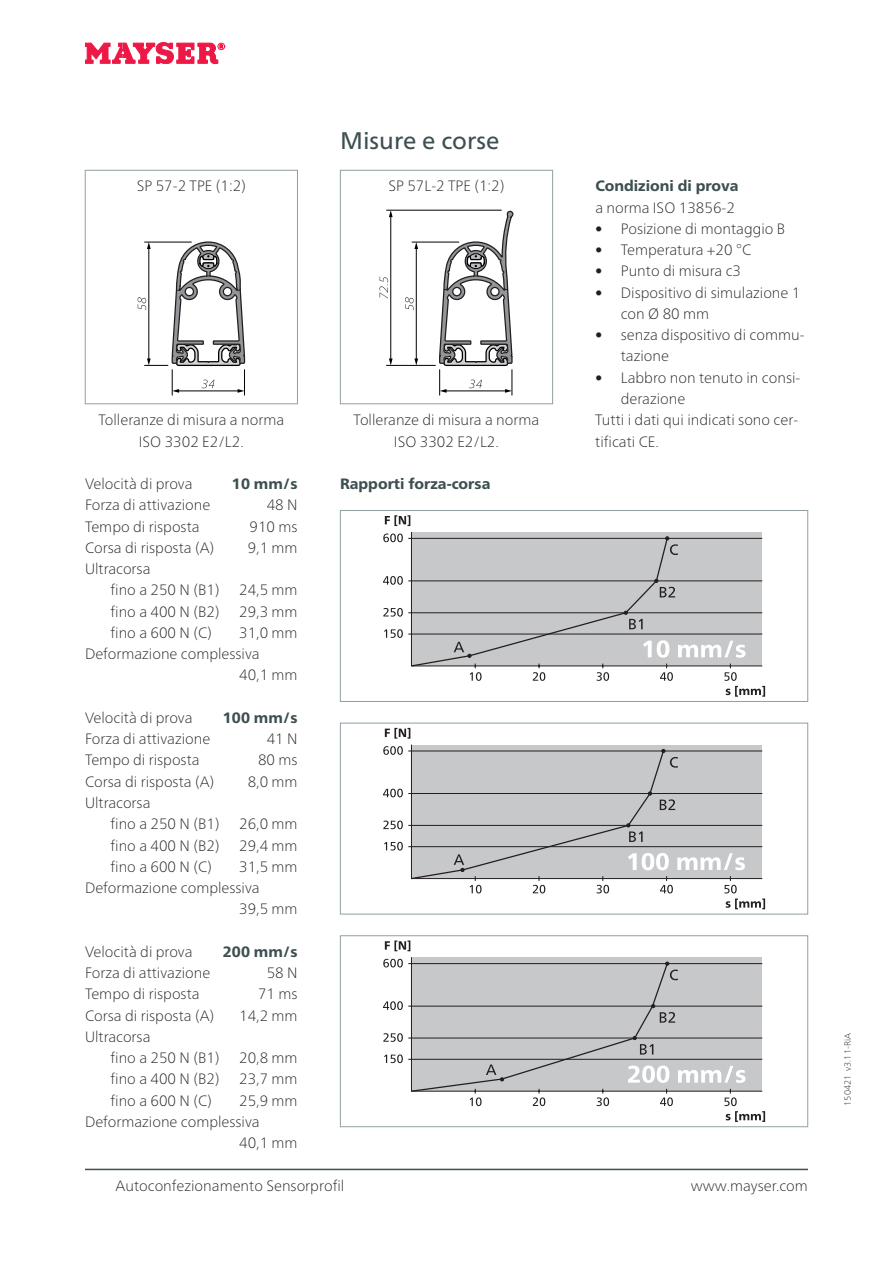
<style>
.page{position:relative;width:893px;height:1263px;background:#fff}
.page>*{position:absolute;margin:0;border:0;box-sizing:border-box;transform-origin:0 0}
.Titel_2_ohne_IHV{font:24px "Frutiger Neue LTW1 G";color:#3d4f51}
.Fliesstext_IT{font:100 15px/21.3px "Frutiger Neue LTW1 G";color:#231f20}
.Fliesstext__mittig{font:100 15px/21.3px "Frutiger Neue LTW1 G";color:#231f20;text-align:center}
.Fliesstext_IT-2{font:800 15px "Frutiger Neue LTW1 G";color:#3d4f51}
.t1{font:100 9px "Frutiger Neue LTW1 G";color:#231f20}
.s1{font-weight:400}
</style>
<div class="page">
<hr style="left:85px;top:1169px;width:723px;height:1px;background:#3d4f51">
<svg style="left:85px;top:43px;width:141px;height:21px"></svg>
<svg style="left:408px;top:532px;width:354px;height:103px"></svg>
<svg style="left:384px;top:629px;width:19px;height:9px"></svg>
<svg style="left:383px;top:608px;width:20px;height:9px"></svg>
<svg style="left:383px;top:576px;width:20px;height:9px"></svg>
<svg style="left:383px;top:533px;width:20px;height:9px"></svg>
<svg style="left:385px;top:515px;width:25px;height:11px"></svg>
<svg style="left:410px;top:536px;width:355px;height:161px"></svg>
<div style="left:340px;top:510px;width:468px;height:192px;border:1px solid #90a0a3"></div>
<svg style="left:408px;top:744px;width:354px;height:104px"></svg>
<svg style="left:384px;top:842px;width:19px;height:8px"></svg>
<svg style="left:383px;top:820px;width:20px;height:9px"></svg>
<svg style="left:383px;top:789px;width:20px;height:8px"></svg>
<svg style="left:383px;top:746px;width:20px;height:9px"></svg>
<svg style="left:385px;top:728px;width:25px;height:11px"></svg>
<svg style="left:410px;top:749px;width:355px;height:160px"></svg>
<div style="left:340px;top:723px;width:468px;height:191px;border:1px solid #90a0a3"></div>
<svg style="left:408px;top:957px;width:354px;height:103px"></svg>
<svg style="left:384px;top:1054px;width:19px;height:9px"></svg>
<svg style="left:383px;top:1033px;width:20px;height:9px"></svg>
<svg style="left:383px;top:1001px;width:20px;height:9px"></svg>
<svg style="left:383px;top:959px;width:20px;height:8px"></svg>
<svg style="left:385px;top:940px;width:25px;height:11px"></svg>
<svg style="left:410px;top:962px;width:355px;height:160px"></svg>
<div style="left:340px;top:935px;width:468px;height:192px;border:1px solid #90a0a3"></div>
<svg style="left:138px;top:241px;width:107px;height:154px"></svg>
<div style="left:85px;top:170px;width:213px;height:234px;border:1px solid #90a0a3"></div>
<hr style="left:386px;top:365px;width:49px;height:1px;background:#000">
<hr style="left:412px;top:242px;width:47px;height:1px;background:#000">
<hr style="left:416px;top:248px;width:1px;height:112px;background:#000">
<svg style="left:414px;top:242px;width:4px;height:7px"></svg>
<svg style="left:414px;top:358px;width:4px;height:7px"></svg>
<hr style="left:386px;top:210px;width:115px;height:1px;background:#000">
<hr style="left:390px;top:216px;width:1px;height:144px;background:#000">
<svg style="left:389px;top:210px;width:4px;height:7px"></svg>
<svg style="left:389px;top:358px;width:4px;height:7px"></svg>
<svg style="left:405px;top:297px;width:9px;height:13px"></svg>
<svg style="left:438px;top:210px;width:75px;height:185px"></svg>
<svg style="left:379px;top:277px;width:9px;height:21px"></svg>
<div style="left:340px;top:170px;width:213px;height:234px;border:1px solid #90a0a3"></div>
<p class="Titel_2_ohne_IHV" style="left:340px;top:123px;width:161px">Misure e corse</p>
<p class="Fliesstext__mittig" style="left:137px;top:174px;width:111px">SP 57-2 TPE (1:2)</p>
<p class="Fliesstext__mittig" style="left:388px;top:174px;width:118px">SP 57L-2 TPE (1:2)</p>
<p class="Fliesstext__mittig" style="left:99px;top:408px;width:187px">Tolleranze di misura a norma<br>ISO 3302 E2/L2.</p>
<p class="Fliesstext_IT" style="left:85px;top:472px;width:109px">Velocità di prova</p>
<p class="Fliesstext_IT-2" style="left:232px;top:473px;width:67px">10 mm/s</p>
<p class="Fliesstext_IT" style="left:85px;top:493px;width:127px">Forza di attivazione</p>
<p class="Fliesstext_IT" style="left:267px;top:493px;width:32px">48 N</p>
<p class="Fliesstext_IT" style="left:85px;top:515px;width:116px">Tempo di risposta</p>
<p class="Fliesstext_IT" style="left:250px;top:515px;width:50px">910 ms</p>
<p class="Fliesstext_IT" style="left:85px;top:536px;width:131px">Corsa di risposta (A)</p>
<p class="Fliesstext_IT" style="left:248px;top:536px;width:51px">9,1 mm</p>
<p class="Fliesstext_IT" style="left:85px;top:557px;width:67px">Ultracorsa</p>
<p class="Fliesstext_IT" style="left:111px;top:578px;width:110px">fino a 250 N (B1)</p>
<p class="Fliesstext_IT" style="left:239px;top:578px;width:60px">24,5 mm</p>
<p class="Fliesstext_IT" style="left:111px;top:600px;width:110px">fino a 400 N (B2)</p>
<p class="Fliesstext_IT" style="left:239px;top:600px;width:60px">29,3 mm</p>
<p class="Fliesstext_IT" style="left:111px;top:621px;width:103px">fino a 600 N (C)</p>
<p class="Fliesstext_IT" style="left:239px;top:621px;width:60px">31,0 mm</p>
<p class="Fliesstext_IT" style="left:239px;top:642px;width:60px;text-indent:-154px">Deformazione complessiva<br>40,1 mm</p>
<p class="Fliesstext_IT" style="left:85px;top:706px;width:109px">Velocità di prova</p>
<p class="Fliesstext_IT-2" style="left:223px;top:707px;width:76px">100 mm/s</p>
<p class="Fliesstext_IT" style="left:85px;top:727px;width:127px">Forza di attivazione</p>
<p class="Fliesstext_IT" style="left:267px;top:727px;width:32px">41 N</p>
<p class="Fliesstext_IT" style="left:85px;top:748px;width:116px">Tempo di risposta</p>
<p class="Fliesstext_IT" style="left:258px;top:748px;width:41px">80 ms</p>
<p class="Fliesstext_IT" style="left:85px;top:770px;width:131px">Corsa di risposta (A)</p>
<p class="Fliesstext_IT" style="left:248px;top:770px;width:51px">8,0 mm</p>
<p class="Fliesstext_IT" style="left:85px;top:791px;width:67px">Ultracorsa</p>
<p class="Fliesstext_IT" style="left:111px;top:812px;width:110px">fino a 250 N (B1)</p>
<p class="Fliesstext_IT" style="left:239px;top:812px;width:60px">26,0 mm</p>
<p class="Fliesstext_IT" style="left:111px;top:833px;width:110px">fino a 400 N (B2)</p>
<p class="Fliesstext_IT" style="left:239px;top:833px;width:60px">29,4 mm</p>
<p class="Fliesstext_IT" style="left:111px;top:855px;width:103px">fino a 600 N (C)</p>
<p class="Fliesstext_IT" style="left:239px;top:855px;width:60px">31,5 mm</p>
<p class="Fliesstext_IT" style="left:239px;top:876px;width:60px;text-indent:-154px">Deformazione complessiva<br>39,5 mm</p>
<p class="Fliesstext_IT" style="left:85px;top:940px;width:109px">Velocità di prova</p>
<p class="Fliesstext_IT-2" style="left:223px;top:940px;width:76px">200 mm/s</p>
<p class="Fliesstext_IT" style="left:85px;top:961px;width:127px">Forza di attivazione</p>
<p class="Fliesstext_IT" style="left:267px;top:961px;width:32px">58 N</p>
<p class="Fliesstext_IT" style="left:85px;top:982px;width:116px">Tempo di risposta</p>
<p class="Fliesstext_IT" style="left:258px;top:982px;width:41px">71 ms</p>
<p class="Fliesstext_IT" style="left:85px;top:1004px;width:131px">Corsa di risposta (A)</p>
<p class="Fliesstext_IT" style="left:239px;top:1004px;width:60px">14,2 mm</p>
<p class="Fliesstext_IT" style="left:85px;top:1025px;width:67px">Ultracorsa</p>
<p class="Fliesstext_IT" style="left:111px;top:1046px;width:110px">fino a 250 N (B1)</p>
<p class="Fliesstext_IT" style="left:239px;top:1046px;width:60px">20,8 mm</p>
<p class="Fliesstext_IT" style="left:111px;top:1067px;width:110px">fino a 400 N (B2)</p>
<p class="Fliesstext_IT" style="left:239px;top:1067px;width:60px">23,7 mm</p>
<p class="Fliesstext_IT" style="left:111px;top:1089px;width:103px">fino a 600 N (C)</p>
<p class="Fliesstext_IT" style="left:239px;top:1089px;width:60px">25,9 mm</p>
<p class="Fliesstext_IT" style="left:239px;top:1110px;width:60px;text-indent:-154px">Deformazione complessiva<br>40,1 mm</p>
<p class="Fliesstext__mittig" style="left:354px;top:408px;width:187px">Tolleranze di misura a norma<br>ISO 3302 E2/L2.</p>
<p class="Fliesstext_IT-2" style="left:340px;top:473px;width:152px">Rapporti forza-corsa</p>
<p class="Fliesstext_IT" style="left:116px;top:1174px;width:230px">Autoconfezionamento Sensorprofil</p>
<p class="Fliesstext_IT-2" style="left:595px;top:175px;width:145px">Condizioni di prova</p>
<p class="Fliesstext_IT" style="left:595px;top:196px;width:141px">a norma ISO 13856-2</p>
<p class="Fliesstext_IT" style="left:595px;top:217px;width:191px"><span class="s1">•</span> Posizione di montaggio B</p>
<p class="Fliesstext_IT" style="left:595px;top:238px;width:157px"><span class="s1">•</span> Temperatura +20 °C</p>
<p class="Fliesstext_IT" style="left:595px;top:259px;width:147px"><span class="s1">•</span> Punto di misura c3</p>
<p class="Fliesstext_IT" style="left:621px;top:281px;width:181px;text-indent:-26px"><span class="s1">•</span> Dispositivo di simulazione 1 con Ø 80 mm</p>
<p class="Fliesstext_IT" style="left:621px;top:323px;width:185px;text-indent:-26px"><span class="s1">•</span> senza dispositivo di commu&shy;tazione</p>
<p class="Fliesstext_IT" style="left:621px;top:366px;width:181px;text-indent:-26px"><span class="s1">•</span> Labbro non tenuto in consi&shy;derazione</p>
<p class="Fliesstext_IT" style="left:595px;top:408px;width:204px">Tutti i dati qui indicati sono cer&shy;tificati CE.</p>
<p class="Fliesstext_IT" style="left:691px;top:1174px;width:119px">www.mayser.com</p>
<p class="t1" style="left:841px;top:1106px;width:74px;rotate:-90deg">150421 v3.11-RiA</p>
</div>
